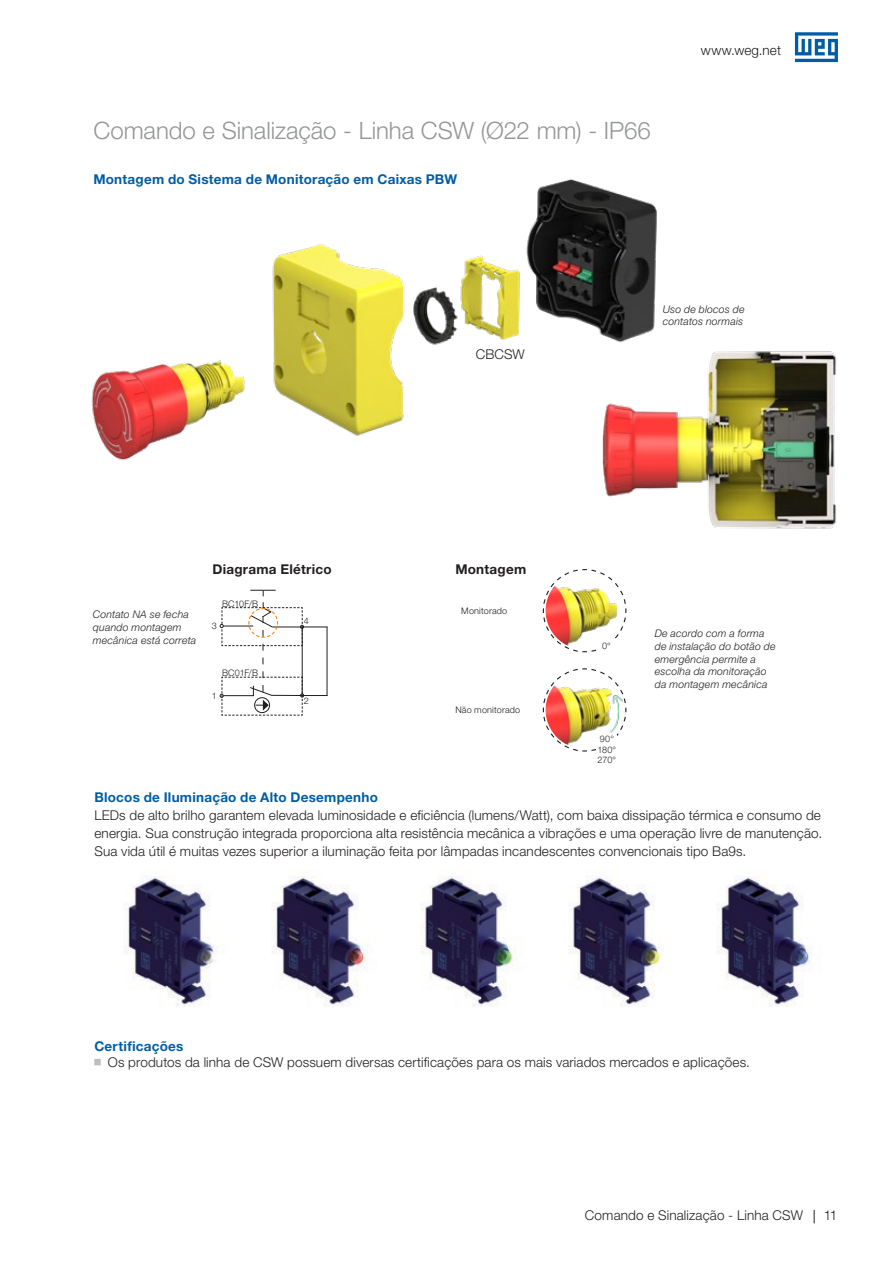
<style>
.page{position:relative;width:893px;height:1263px;background:#fff}
.page>*{position:absolute;margin:0;border:0;box-sizing:border-box;transform-origin:0 0}
.t1{font:300 24px "Helvetica Neue LT Pro";letter-spacing:-.005em;color:#949698}
.t2{font:300 13.5px/18px "Helvetica Neue LT Pro";letter-spacing:.01em;color:#231f20;text-align:justify}
.t3{font:700 13.5px "Helvetica Neue LT Pro";letter-spacing:.02em;color:#005da4}
.t4{font:700 13.5px "Helvetica Neue LT Pro";letter-spacing:.02em;color:#231f20}
.t5{font:italic 300 10.5px/12.8px "Helvetica Neue LT Pro";letter-spacing:.015em;color:#231f20}
.t6{font:300 9px/10.8px "Helvetica Neue LT Pro";letter-spacing:.025em;color:#231f20}
</style>
<div class="page">
<svg style="left:814px;top:1210px;width:1px;height:13px"></svg>
<svg style="left:795px;top:32px;width:43px;height:30px"></svg>
<img style="left:606px;top:351px;width:231px;height:178px">
<img style="left:91px;top:179px;width:581px;height:315px">
<div style="left:536px;top:562px;width:97px;height:97px;border:10px solid #fff;border-radius:50%"></div>
<img style="left:542px;top:568px;width:85px;height:85px">
<div style="left:536px;top:629px;width:9px;height:29px;background:#fff"></div>
<div style="left:542px;top:650px;width:23px;height:5px;background:#fff"></div>
<div style="left:542px;top:645px;width:15px;height:7px;background:#fff"></div>
<div style="left:537px;top:638px;width:15px;height:8px;background:#fff"></div>
<div style="left:529px;top:628px;width:16px;height:8px;background:#fff"></div>
<div style="left:537px;top:586px;width:6px;height:10px;background:#fff"></div>
<img style="left:124px;top:876px;width:94px;height:131px">
<img style="left:272px;top:876px;width:94px;height:131px">
<img style="left:421px;top:876px;width:93px;height:131px">
<img style="left:568px;top:876px;width:96px;height:131px">
<img style="left:717px;top:876px;width:95px;height:131px">
<div style="left:599px;top:638px;width:15px;height:14px;background:#fff"></div>
<img style="left:565px;top:654px;width:40px;height:5px">
<div style="left:536px;top:661px;width:97px;height:97px;border:10px solid #fff;border-radius:50%"></div>
<img style="left:542px;top:668px;width:85px;height:84px">
<div style="left:536px;top:728px;width:9px;height:29px;background:#fff"></div>
<div style="left:542px;top:750px;width:23px;height:5px;background:#fff"></div>
<div style="left:542px;top:744px;width:15px;height:7px;background:#fff"></div>
<div style="left:537px;top:738px;width:15px;height:7px;background:#fff"></div>
<div style="left:529px;top:727px;width:16px;height:8px;background:#fff"></div>
<div style="left:536px;top:686px;width:8px;height:7px;background:#fff"></div>
<div style="left:597px;top:735px;width:20px;height:28px;background:#fff"></div>
<img style="left:607px;top:692px;width:17px;height:43px">
<hr style="left:327px;top:627px;width:1px;height:69px;background:#231f20">
<svg style="left:220px;top:590px;width:107px;height:126px"></svg>
<h1 class="t1" style="left:94px;top:116px;width:559px">Comando e Sinalização - Linha CSW (Ø22 mm) - IP66</h1>
<p class="t3" style="left:93px;top:171px;width:365px">Montagem do Sistema de Monitoração em Caixas PBW</p>
<p class="t2" style="left:701px;top:41px;width:82px">www.weg.net</p>
<p class="t2" style="left:476px;top:345px;width:50px">CBCSW</p>
<p class="t5" style="left:663px;top:302px;width:83px">Uso de blocos de contatos normais</p>
<p class="t5" style="left:93px;top:608px;width:105px">Contato NA se fecha quando montagem mecânica está correta</p>
<p class="t4" style="left:212px;top:560px;width:121px">Diagrama Elétrico</p>
<p class="t6" style="left:222px;top:598px;width:38px">BC10F/B</p>
<p class="t6" style="left:212px;top:620px;width:7px">3</p>
<p class="t6" style="left:222px;top:667px;width:38px">BC01F/B</p>
<p class="t6" style="left:212px;top:690px;width:7px">1</p>
<p class="t6" style="left:304px;top:615px;width:7px">4</p>
<p class="t6" style="left:304px;top:696px;width:7px">2</p>
<p class="t4" style="left:455px;top:560px;width:72px">Montagem</p>
<p class="t6" style="left:461px;top:605px;width:48px">Monitorado</p>
<p class="t6" style="left:455px;top:705px;width:66px">Não monitorado</p>
<p class="t6" style="left:602px;top:640px;width:10px">0°</p>
<p class="t6" style="left:597px;top:733px;width:20px">90°<br>180°<br>270°</p>
<p class="t5" style="left:655px;top:627px;width:122px">De acordo com a forma de instalação do botão de emergência permite a escolha da monitoração da montagem mecânica</p>
<p class="t3" style="left:94px;top:788px;width:285px">Blocos de Iluminação de Alto Desempenho</p>
<p class="t2" style="left:94px;top:805px;width:729px">LEDs de alto brilho garantem elevada luminosidade e eficiência (lumens/Watt), com baixa dissipação térmica e consumo de energia. Sua construção integrada proporciona alta resistência mecânica a vibrações e uma operação livre de manutenção.<br>Sua vida útil é muitas vezes superior a iluminação feita por lâmpadas incandescentes convencionais tipo Ba9s.</p>
<p class="t3" style="left:94px;top:1038px;width:91px">Certificações</p>
<p class="t2" style="left:108px;top:1052px;width:644px">Os produtos da linha de CSW possuem diversas certificações para os mais variados mercados e aplicações.</p>
<p class="t2" style="left:585px;top:1206px;width:219px">Comando e Sinalização - Linha CSW</p>
<p class="t2" style="left:824px;top:1206px;width:15px">11</p>
</div>
